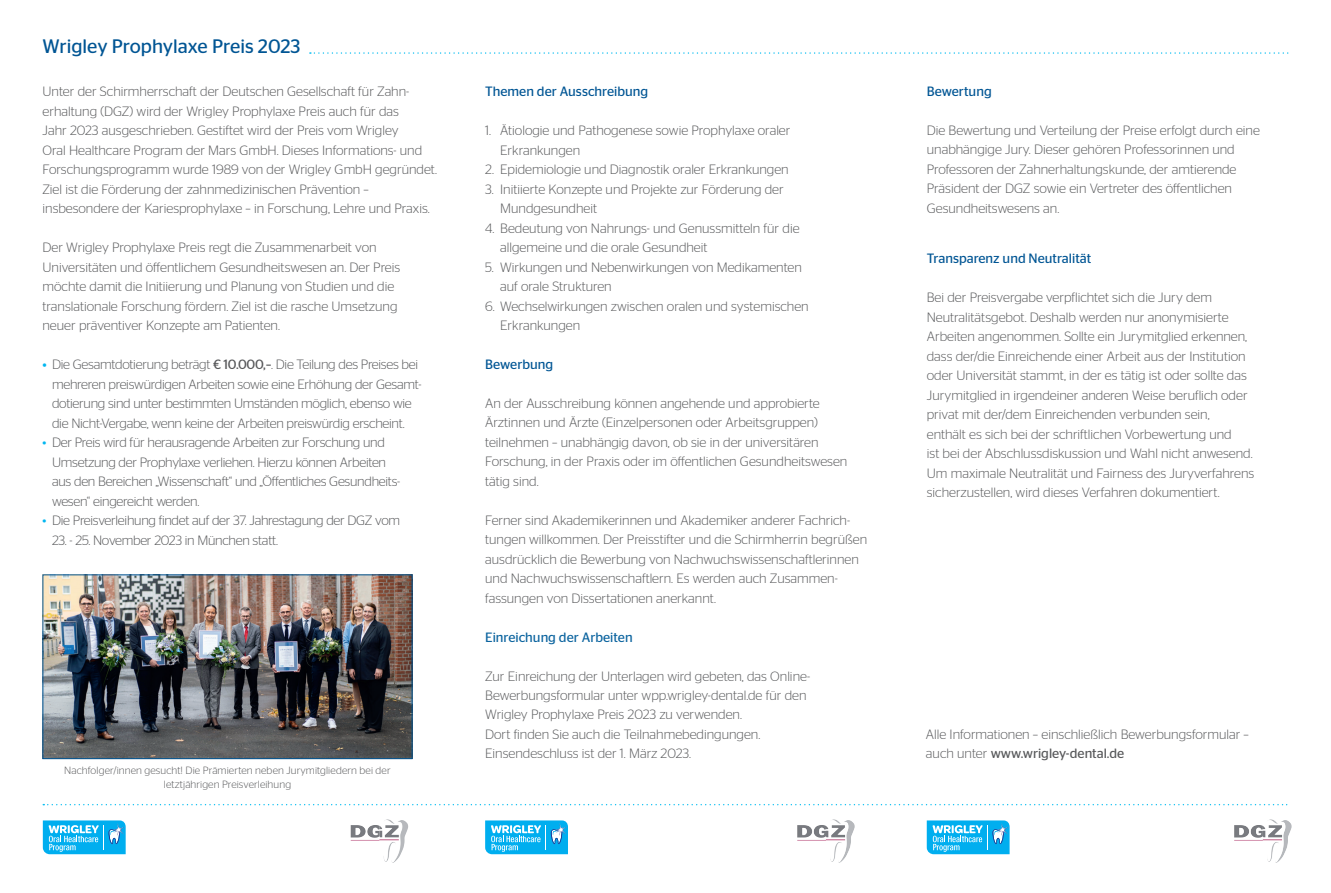
<style>
.page{position:relative;width:1331px;height:893px;background:#fff}
.page>*{position:absolute;margin:0;border:0;box-sizing:border-box;transform-origin:0 0}
.t1{font:19.5px "Stag Sans";color:#005594}
.t2{font:300 13.5px/19.5px "Stag Sans";color:#57585a}
.t3{font:300 13.5px/19.5px "Stag Sans";letter-spacing:-.02em;color:#57585a}
.t4{font:13.5px "Stag Sans";color:#005594}
.t5{font:13.5px "Stag Sans";color:#0c649f}
.t6{font:300 10.5px/13.5px "Stag Sans";letter-spacing:.01em;color:#57585a;text-align:center}
.s1{font-weight:400;color:#00b6f0}
.s2{font-weight:400}
.s3{color:#00b6f0}
</style>
<div class="page">
<svg style="left:42px;top:820px;width:84px;height:35px;background:#3cbef0"></svg>
<svg style="left:485px;top:820px;width:83px;height:35px;background:#39bdf0"></svg>
<svg style="left:926px;top:820px;width:84px;height:35px;background:#3cbef0"></svg>
<svg style="left:1251px;top:825px;width:12px;height:13px"></svg>
<img style="left:1269px;top:819px;width:15px;height:5px">
<svg style="left:814px;top:825px;width:12px;height:13px"></svg>
<img style="left:832px;top:819px;width:15px;height:5px">
<svg style="left:367px;top:825px;width:12px;height:13px"></svg>
<img style="left:386px;top:819px;width:15px;height:5px">
<svg style="left:310px;top:52px;width:979px;height:2px"></svg>
<svg style="left:43px;top:804px;width:1245px;height:1px"></svg>
<img style="left:45px;top:576px;width:365px;height:181px">
<div style="left:43px;top:574px;width:369px;height:185px;border:1px solid #005594"></div>
<h1 class="t1" style="left:43px;top:36px;width:259px">Wrigley Prophylaxe Preis 2023</h1>
<p class="t2" style="left:43px;top:81px;width:396px">Unter der Schirmherrschaft der Deutschen Gesellschaft für Zahn&shy;erhaltung (DGZ) wird der Wrigley Prophylaxe Preis auch für das<br>Jahr 2023 ausgeschrieben. Gestiftet wird der Preis vom Wrigley<br>Oral Healthcare Program der Mars GmbH. Dieses Informations- und Forschungsprogramm wurde 1989 von der Wrigley GmbH gegründet.<br>Ziel ist die Förderung der zahnmedizinischen Prävention – insbesondere der Kariesprophylaxe – in Forschung, Lehre und Praxis.</p>
<p class="t2" style="left:43px;top:237px;width:359px">Der Wrigley Prophylaxe Preis regt die Zusammenarbeit von Universitäten und öffentlichem Gesundheitswesen an. Der Preis möchte damit die Initiierung und Planung von Studien und die translationale Forschung fördern. Ziel ist die rasche Umsetzung neuer präventiver Konzepte am Patienten.</p>
<p class="t3" style="left:52px;top:355px;width:371px;text-indent:-10px"><span class="s1">•</span> Die Gesamtdotierung beträgt <span class="s2">€ 10.000,–</span>. Die Teilung des Preises bei mehreren preiswürdigen Arbeiten sowie eine Erhöhung der Gesamt&shy;dotierung sind unter bestimmten Umständen möglich, ebenso wie die Nicht-Vergabe, wenn keine der Arbeiten preiswürdig erscheint.</p>
<p class="t3" style="left:52px;top:433px;width:350px;text-indent:-10px"><span class="s3">•</span> Der Preis wird für herausragende Arbeiten zur Forschung und Umsetzung der Prophylaxe verliehen. Hierzu können Arbeiten aus den Bereichen „Wissenschaft“ und „Öffentliches Gesundheits&shy;wesen“ eingereicht werden.</p>
<p class="t3" style="left:43px;top:510px;width:359px"><span class="s3">•</span> Die Preisverleihung findet auf der 37. Jahrestagung der DGZ vom</p>
<p class="t3" style="left:52px;top:530px;width:227px">23. - 25. November 2023 in München statt.</p>
<p class="t6" style="left:64px;top:764px;width:328px">Nachfolger/innen gesucht! Die Prämierten neben Jurymitgliedern bei der letztjährigen Preisverleihung</p>
<p class="t4" style="left:485px;top:84px;width:164px">Themen der Ausschreibung</p>
<p class="t2" style="left:500px;top:120px;width:292px;text-indent:-15px">1. Ätiologie und Pathogenese sowie Prophylaxe oraler<br>Erkrankungen</p>
<p class="t2" style="left:485px;top:159px;width:305px">2. Epidemiologie und Diagnostik oraler Erkrankungen</p>
<p class="t2" style="left:500px;top:179px;width:285px;text-indent:-15px">3. Initiierte Konzepte und Projekte zur Förderung der<br>Mundgesundheit</p>
<p class="t2" style="left:500px;top:218px;width:301px;text-indent:-15px">4. Bedeutung von Nahrungs- und Genussmitteln für die allgemeine und die orale Gesundheit</p>
<p class="t2" style="left:500px;top:257px;width:303px;text-indent:-15px">5. Wirkungen und Nebenwirkungen von Medikamenten auf orale Strukturen</p>
<p class="t2" style="left:500px;top:296px;width:310px;text-indent:-15px">6. Wechselwirkungen zwischen oralen und systemischen<br>Erkrankungen</p>
<p class="t4" style="left:485px;top:356px;width:69px">Bewerbung</p>
<p class="t2" style="left:485px;top:393px;width:364px">An der Ausschreibung können angehende und approbierte Ärztinnen und Ärzte (Einzelpersonen oder Arbeitsgruppen) teilnehmen – unabhängig davon, ob sie in der universitären Forschung, in der Praxis oder im öffentlichen Gesundheitswesen tätig sind.</p>
<p class="t2" style="left:485px;top:510px;width:383px">Ferner sind Akademikerinnen und Akademiker anderer Fachrich&shy;tungen willkommen. Der Preisstifter und die Schirmherrin begrüßen ausdrücklich die Bewerbung von Nachwuchswissenschaftlerinnen und Nachwuchswissenschaftlern. Es werden auch Zusammen&shy;fassungen von Dissertationen anerkannt.</p>
<p class="t5" style="left:485px;top:629px;width:149px">Einreichung der Arbeiten</p>
<p class="t2" style="left:485px;top:666px;width:326px">Zur Einreichung der Unterlagen wird gebeten, das Online-Bewerbungsformular unter wpp.wrigley-dental.de für den Wrigley Prophylaxe Preis 2023 zu verwenden.<br>Dort finden Sie auch die Teilnahmebedingungen.<br>Einsendeschluss ist der 1. März 2023.</p>
<p class="t4" style="left:927px;top:84px;width:66px">Bewertung</p>
<p class="t2" style="left:927px;top:120px;width:335px">Die Bewertung und Verteilung der Preise erfolgt durch eine unabhängige Jury. Dieser gehören Professorinnen und Professoren der Zahnerhaltungskunde, der amtierende Präsident der DGZ sowie ein Vertreter des öffentlichen Gesundheitswesens an.</p>
<p class="t4" style="left:927px;top:251px;width:166px">Transparenz und Neutralität</p>
<p class="t2" style="left:927px;top:288px;width:329px">Bei der Preisvergabe verpflichtet sich die Jury dem Neutralitätsgebot. Deshalb werden nur anonymisierte Arbeiten angenommen. Sollte ein Jurymitglied erkennen, dass der/die Einreichende einer Arbeit aus der Institution oder Universität stammt, in der es tätig ist oder sollte das Jurymitglied in irgendeiner anderen Weise beruflich oder privat mit der/dem Einreichenden verbunden sein,<br>enthält es sich bei der schriftlichen Vorbewertung und<br>ist bei der Abschlussdiskussion und Wahl nicht anwesend.<br>Um maximale Neutralität und Fairness des Juryverfahrens sicherzustellen, wird dieses Verfahren dokumentiert.</p>
<p class="t2" style="left:926px;top:724px;width:324px">Alle Informationen – einschließlich Bewerbungsformular – auch unter <span class="s2">www.wrigley-dental.de</span></p>
</div>
